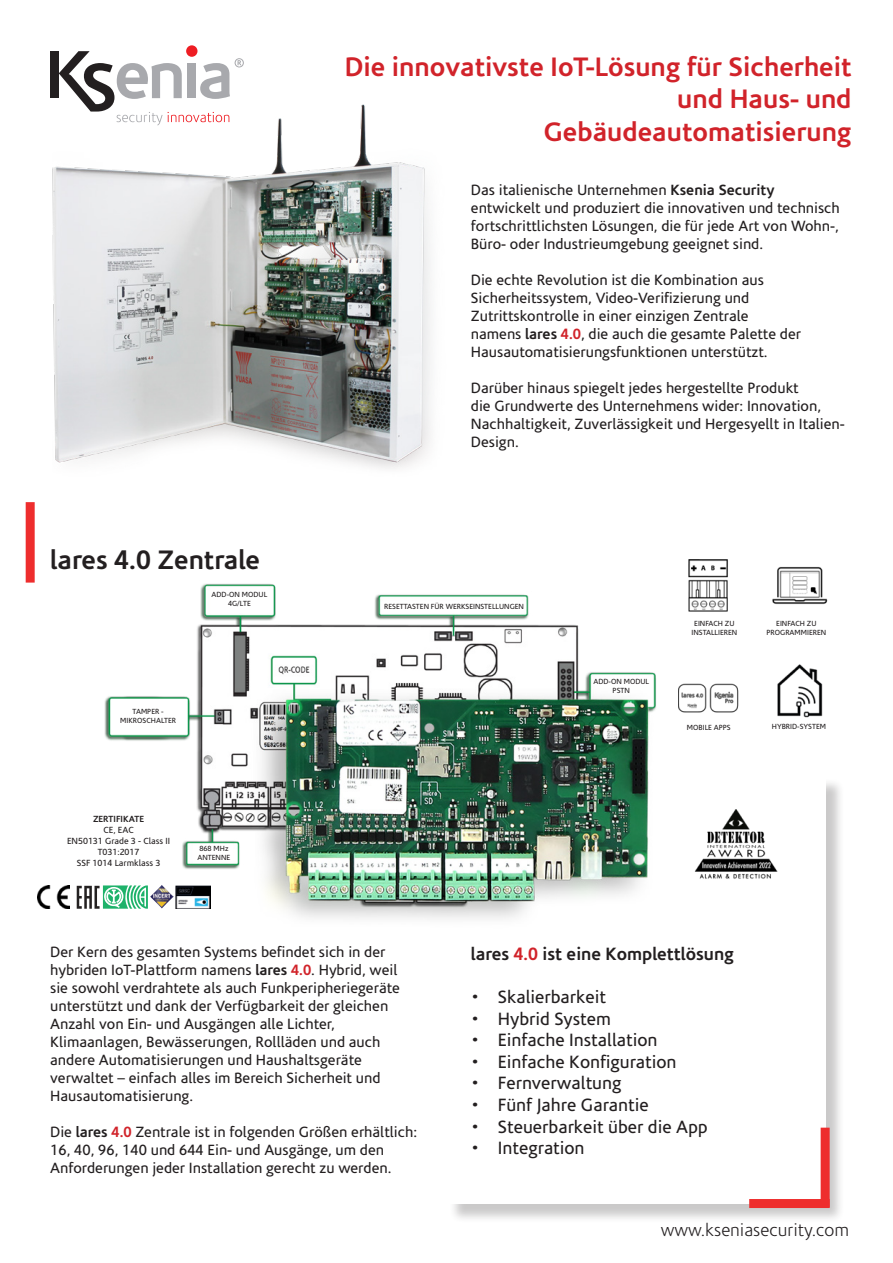
<style>
.page{position:relative;width:893px;height:1263px;background:#fff}
.page>*{position:absolute;margin:0;border:0;box-sizing:border-box;transform-origin:0 0}
.t1{font:700 27px/32.4px "Corisande";color:#d1232a;text-align:right}
.t2{font:700 27px "Corisande";color:#231f20}
.t3{font:18px "Corisande";color:#231f20}
.t4{font:700 18px "Corisande";color:#231f20}
.t5{font:300 18px "Corisande";color:#231f20}
.t6{font:15px/18px "Corisande";color:#231f20}
.t7{font:9px/10.8px "Corisande";color:#231f20;text-align:center}
.t8{font:700 9px "Corisande";color:#231f20}
.t9{font:7.5px/9px "Corisande";color:#231f20;text-align:center}
.s1{font-weight:700}
.s2{font-weight:700;color:#d1232a}
.s3{color:#d1232a}
</style>
<div class="page">
<div style="left:449px;top:778px;width:395px;height:445px;background:#231f20;opacity:.24"></div>
<div style="left:447px;top:776px;width:378px;height:428px;background:#fff"></div>
<div style="left:186px;top:45px;width:11px;height:12px;background:#ee1d23;border-radius:50%"></div>
<div style="left:50px;top:51px;width:9px;height:47px;background:#231f20"></div>
<svg style="left:59px;top:51px;width:185px;height:36px"></svg>
<img style="left:52px;top:87px;width:379px;height:382px">
<img style="left:679px;top:559px;width:149px;height:159px">
<img style="left:76px;top:584px;width:580px;height:335px">
<img style="left:176px;top:885px;width:35px;height:24px">
<img style="left:150px;top:885px;width:24px;height:23px">
<svg style="left:77px;top:885px;width:71px;height:24px"></svg>
<img style="left:37px;top:886px;width:33px;height:23px">
<img style="left:694px;top:810px;width:84px;height:69px">
<div style="left:821px;top:1132px;width:9px;height:71px;background:#ee2d2d"></div>
<div style="left:754px;top:1199px;width:71px;height:9px;background:#ee2d2d"></div>
<div style="left:26px;top:507px;width:9px;height:71px;background:#ee2d2d"></div>
<h1 class="t2" style="left:50px;top:544px;width:211px">lares 4.0 Zentrale</h1>
<h1 class="t1" style="left:345px;top:51px;width:508px">Die innovativste IoT-Lösung für Sicherheit und Haus- und<br>Gebäudeautomatisierung</h1>
<p class="t6" style="left:471px;top:182px;width:370px">Das italienische Unternehmen <span class="s1">Ksenia Security </span>entwickelt und produziert die innovativen und technisch fortschrittlichsten Lösungen, die für jede Art von Wohn-, Büro- oder Industrieumgebung geeignet sind.</p>
<p class="t6" style="left:471px;top:272px;width:332px">Die echte Revolution ist die Kombination aus Sicherheitssystem, Video-Verifizierung und Zutrittskontrolle in einer einzigen Zentrale namens <span class="s1">lares</span> <span class="s2">4.0</span>, die auch die gesamte Palette der Hausautomatisierungsfunktionen unterstützt.</p>
<p class="t6" style="left:471px;top:380px;width:375px">Darüber hinaus spiegelt jedes hergestellte Produkt<br>die Grundwerte des Unternehmens wider: Innovation, Nachhaltigkeit, Zuverlässigkeit und Hergesyellt in Italien-Design.</p>
<p class="t9" style="left:212px;top:590px;width:57px">ADD-ON MODUL<br>4G/LTE</p>
<p class="t9" style="left:384px;top:602px;width:141px">RESETTASTEN FÜR WERKSEINSTELLUNGEN</p>
<p class="t9" style="left:120px;top:707px;width:57px">TAMPER -<br>MIKROSCHALTER</p>
<p class="t8" style="left:93px;top:814px;width:53px">ZERTIFIKATE</p>
<p class="t7" style="left:67px;top:825px;width:105px">CE, EAC<br>EN50131 Grade 3 - Class II<br>T031:2017<br>SSF 1014 Larmklass 3</p>
<p class="t9" style="left:198px;top:844px;width:34px;text-align:left">868 MHz<br>ANTENNE</p>
<p class="t9" style="left:593px;top:677px;width:57px">ADD-ON MODUL<br>PSTN</p>
<p class="t9" style="left:691px;top:619px;width:47px">EINFACH ZU<br>INSTALLIEREN</p>
<p class="t9" style="left:766px;top:619px;width:61px">EINFACH ZU<br>PROGRAMMIEREN</p>
<p class="t9" style="left:687px;top:723px;width:45px">MOBILE APPS</p>
<p class="t9" style="left:772px;top:722px;width:56px">HYBRID-SYSTEM</p>
<p class="t6" style="left:50px;top:943px;width:351px">Der Kern des gesamten Systems befindet sich in der hybriden IoT-Plattform namens <span class="s1">lares</span> <span class="s2">4.0</span>. Hybrid, weil sie sowohl verdrahtete als auch Funkperipheriegeräte unterstützt und dank der Verfügbarkeit der gleichen Anzahl von Ein- und Ausgängen alle Lichter, Klimaanlagen, Bewässerungen, Rollläden und auch andere Automatisierungen und Haushaltsgeräte verwaltet – einfach alles im Bereich Sicherheit und Hausautomatisierung.</p>
<p class="t6" style="left:50px;top:1123px;width:368px">Die <span class="s1">lares</span> <span class="s2">4.0</span> Zentrale ist in folgenden Größen erhältlich:<br>16, 40, 96, 140 und 644 Ein- und Ausgänge, um den<br>Anforderungen jeder Installation gerecht zu werden.</p>
<p class="t4" style="left:471px;top:943px;width:264px">lares <span class="s3">4.0</span> ist eine Komplettlösung</p>
<p class="t3" style="left:471px;top:987px;width:136px">• Skalierbarkeit</p>
<p class="t3" style="left:471px;top:1009px;width:141px">• Hybrid System</p>
<p class="t3" style="left:471px;top:1030px;width:188px">• Einfache Installation</p>
<p class="t3" style="left:471px;top:1052px;width:207px">• Einfache Konfiguration</p>
<p class="t3" style="left:471px;top:1073px;width:152px">• Fernverwaltung</p>
<p class="t3" style="left:471px;top:1095px;width:179px">• Fünf Jahre Garantie</p>
<p class="t3" style="left:471px;top:1117px;width:238px">• Steuerbarkeit über die App</p>
<p class="t3" style="left:471px;top:1138px;width:115px">• Integration</p>
<p class="t5" style="left:661px;top:1221px;width:190px">www.kseniasecurity.com</p>
</div>
